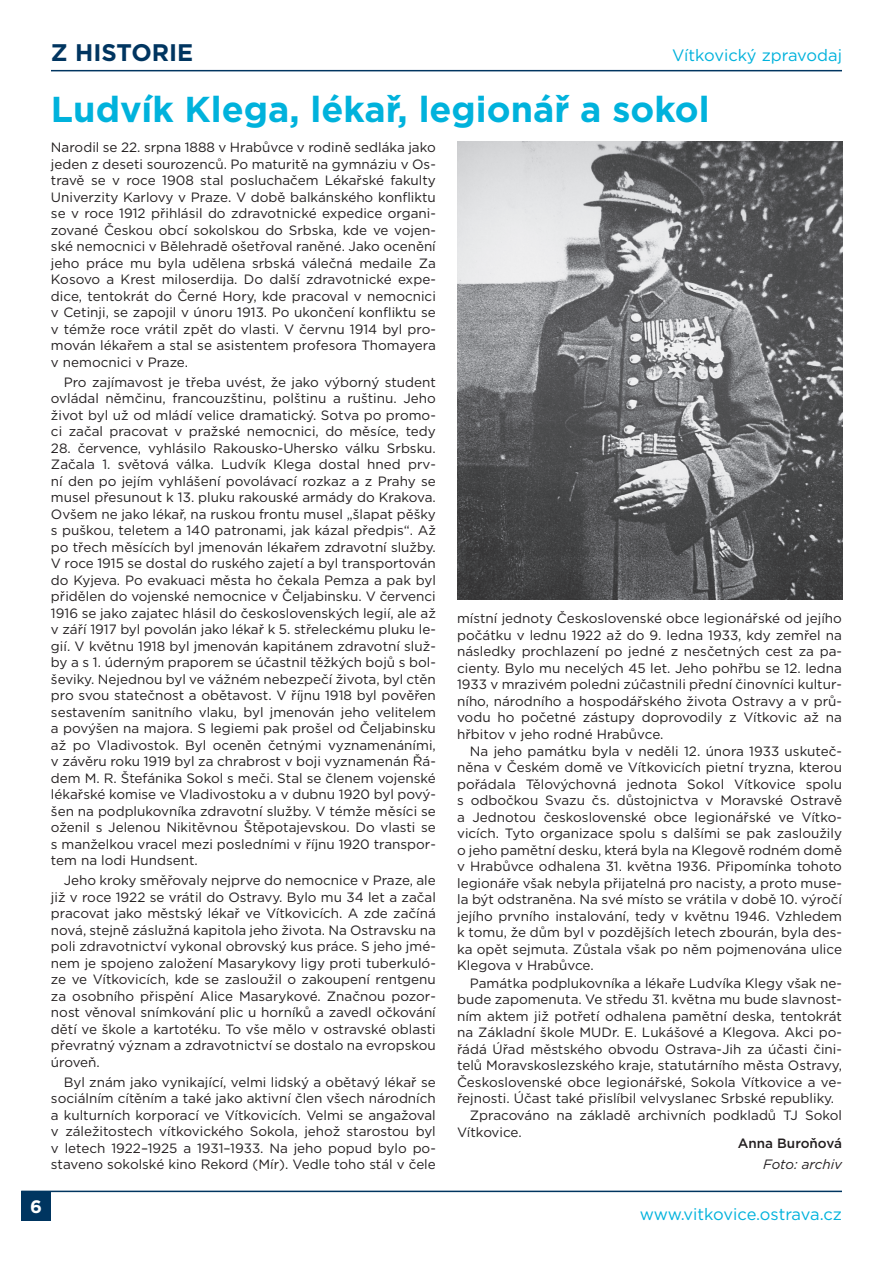
<style>
.page{position:relative;width:893px;height:1263px;background:#fff}
.page>*{position:absolute;margin:0;border:0;box-sizing:border-box;transform-origin:0 0}
.t1{font:700 36px "Gotham";color:#00b2dc}
.t2{font:700 24px "Gotham";color:#003560}
.t3{font:700 18px "Gotham";color:#fff}
.t4{font:16.5px "Gotham";color:#00b2dc}
.t5{font:13.5px/16.5px "Gotham";color:#231f20;text-align:justify}
.t6{font:500 13.5px "Gotham";color:#231f20}
.t7{font:italic 13.5px "Gotham";color:#231f20}
</style>
<div class="page">
<hr style="left:51px;top:70px;width:791px;height:1px;background:#003560">
<hr style="left:21px;top:1191px;width:821px;height:1px;background:#003560">
<div style="left:21px;top:1191px;width:30px;height:29px;background:#003560"></div>
<img style="left:457px;top:141px;width:385px;height:459px">
<h2 class="t2" style="left:51px;top:44px;width:144px">Z HISTORIE</h2>
<p class="t4" style="left:672px;top:49px;width:171px">Vítkovický zpravodaj</p>
<h1 class="t1" style="left:51px;top:97px;width:660px">Ludvík Klega, lékař, legionář a sokol</h1>
<p class="t5" style="left:51px;top:140px;width:386px">Narodil se 22. srpna 1888 v Hrabůvce v rodině sedláka jako jeden z deseti sourozenců. Po maturitě na gymnáziu v Os&shy;travě se v roce 1908 stal posluchačem Lékařské fakulty Univerzity Karlovy v Praze. V době balkánského konfliktu se v roce 1912 přihlásil do zdravotnické expedice organi&shy;zované Českou obcí sokolskou do Srbska, kde ve vojen&shy;ské nemocnici v Bělehradě ošetřoval raněné. Jako ocenění jeho práce mu byla udělena srbská válečná medaile Za Ko sovo a Krest miloserdija. Do další zdravotnické expe&shy;dice, tentokrát do Černé Hory, kde pracoval v nemocnici v Cetinji, se zapojil v únoru 1913. Po ukončení konfliktu se v témže roce vrátil zpět do vlasti. V červnu 1914 byl pro&shy;mován lékařem a stal se asistentem profesora Thomayera v nemocnici v Praze.</p>
<p class="t5" style="left:51px;top:375px;width:386px;text-indent:13px">Pro zajímavost je třeba uvést, že jako výborný student ovládal němčinu, francouzštinu, polštinu a ruštinu. Jeho život byl už od mládí velice dramatický. Sotva po promo&shy;ci začal pracovat v pražské nemocnici, do měsíce, tedy</p>
<p class="t5" style="left:51px;top:441px;width:386px">28. července, vyhlásilo Rakousko-Uhersko válku Srbsku.<br>Začala 1. světová válka. Ludvík Klega dostal hned prv&shy;ní den po jejím vyhlášení povolávací rozkaz a z Prahy se musel přesunout k 13. pluku rakouské armády do Krakova.<br>Ovšem ne jako lékař, na ruskou frontu musel „šlapat pěšky s puškou, teletem a 140 patronami, jak kázal předpis“. Až po třech měsících byl jmenován lékařem zdravotní služby.<br>V roce 1915 se dostal do ruského zajetí a byl transportován do Kyjeva. Po evakuaci města ho čekala Pemza a pak byl přidělen do vojenské nemocnice v Čeljabinsku. V červenci 1916 se jako zajatec hlásil do československých legií, ale až v září 1917 byl povolán jako lékař k 5. střeleckému pluku le&shy;gií. V květnu 1918 byl jmenován kapitánem zdravotní služ&shy;by a s 1. úderným praporem se účastnil těžkých bojů s bol&shy;ševiky. Nejednou byl ve vážném nebezpečí života, byl ctěn pro svou statečnost a obětavost. V říjnu 1918 byl pověřen sestavením sanitního vlaku, byl jmenován jeho velitelem a povýšen na majora. S legiemi pak prošel od Čeljabinsku až po Vladivostok. Byl oceněn četnými vyznamenáními, v závěru roku 1919 byl za chrabrost v boji vyznamenán Řá&shy;dem M. R. Štefánika Sokol s meči. Stal se členem vojenské lékařské komise ve Vladivostoku a v dubnu 1920 byl pový&shy;šen na podplukovníka zdravotní služby. V témže měsíci se oženil s Jelenou Nikitěvnou Štěpotajevskou. Do vlasti se s manželkou vracel mezi posledními v říjnu 1920 transpor&shy;tem na lodi Hundsent.</p>
<p class="t5" style="left:51px;top:873px;width:386px;text-indent:13px">Jeho kroky směřovaly nejprve do nemocnice v Praze, ale již v roce 1922 se vrátil do Ostravy. Bylo mu 34 let a začal pracovat jako městský lékař ve Vítkovicích. A zde začíná nová, stejně záslužná kapitola jeho života. Na Ostravsku na poli zdravotnictví vykonal obrovský kus práce. S jeho jmé&shy;nem je spojeno založení Masarykovy ligy proti tuberkuló&shy;ze ve Vítkovicích, kde se zasloužil o zakoupení rentgenu za osobního přispění Alice Masarykové. Značnou pozor&shy;nost věnoval snímkování plic u horníků a zavedl očkování dětí ve škole a kartotéku. To vše mělo v ostravské oblasti převratný význam a zdravotnictví se dostalo na evropskou úroveň.</p>
<p class="t5" style="left:51px;top:1075px;width:386px;text-indent:13px">Byl znám jako vynikající, velmi lidský a obětavý lékař se sociálním cítěním a také jako aktivní člen všech národních a kulturních korporací ve Vítkovicích. Velmi se angažoval v záležitostech vítkovického Sokola, jehož starostou byl v letech 1922–1925 a 1931–1933. Na jeho popud bylo po&shy;staveno sokolské kino Rekord (Mír). Vedle toho stál v čele</p>
<p class="t5" style="left:457px;top:611px;width:386px">místní jednoty Československé obce legionářské od jejího počátku v lednu 1922 až do 9. ledna 1933, kdy zemřel na následky prochlazení po jedné z nesčetných cest za pa&shy;cienty. Bylo mu necelých 45 let. Jeho pohřbu se 12. ledna 1933 v mrazivém poledni zúčastnili přední činovníci kultur&shy;ního, národního a hospodářského života Ostravy a v prů&shy;vodu ho početné zástupy doprovodily z Vítkovic až na hřbitov v jeho rodné Hrabůvce.</p>
<p class="t5" style="left:457px;top:744px;width:386px;text-indent:13px">Na jeho památku byla v neděli 12. února 1933 uskuteč&shy;něna v Českém domě ve Vítkovicích pietní tryzna, kterou pořádala Tělovýchovná jednota Sokol Vítkovice spolu s od bočkou Svazu čs. důstojnictva v Moravské Ostravě a Jednotou československé obce legionářské ve Vítko&shy;vicích. Tyto organizace spolu s dalšími se pak zasloužily o jeho pamětní desku, která byla na Klegově rodném domě v Hrabůvce odhalena 31. května 1936. Připomínka tohoto legionáře však nebyla přijatelná pro nacisty, a proto muse&shy;la být odstraněna. Na své místo se vrátila v době 10. výročí jejího prvního instalování, tedy v květnu 1946. Vzhledem k tomu, že dům byl v pozdějších letech zbourán, byla des&shy;ka opět sejmuta. Zůstala však po něm pojmenována ulice Klegova v Hrabůvce.</p>
<p class="t5" style="left:470px;top:975px;width:374px">Památka podplukovníka a lékaře Ludvíka Klegy však ne-</p>
<p class="t5" style="left:457px;top:992px;width:386px">bude zapomenuta. Ve středu 31. května mu bude slavnost-</p>
<p class="t5" style="left:457px;top:1008px;width:386px">ním aktem již potřetí odhalena pamětní deska, tentokrát</p>
<p class="t5" style="left:457px;top:1025px;width:386px">na Základní škole MUDr. E. Lukášové a Klegova. Akci po-</p>
<p class="t5" style="left:457px;top:1041px;width:386px">řádá Úřad městského obvodu Ostrava-Jih za účasti čini-</p>
<p class="t5" style="left:457px;top:1058px;width:386px">telů Moravskoslezského kraje, statutárního města Ostravy,</p>
<p class="t5" style="left:457px;top:1074px;width:386px">Československé obce legionářské, Sokola Vítkovice a ve-</p>
<p class="t5" style="left:457px;top:1091px;width:379px">řejnosti. Účast také přislíbil velvyslanec Srbské republiky.</p>
<p class="t5" style="left:470px;top:1108px;width:374px">Zpracováno na základě archivních podkladů TJ Sokol</p>
<p class="t5" style="left:457px;top:1124px;width:66px">Vítkovice.</p>
<p class="t6" style="left:738px;top:1138px;width:106px">Anna Buroňová</p>
<p class="t7" style="left:763px;top:1157px;width:80px">Foto: archiv</p>
<h3 class="t3" style="left:30px;top:1200px;width:13px">6</h3>
<p class="t4" style="left:640px;top:1208px;width:204px">www.vitkovice.ostrava.cz</p>
</div>
